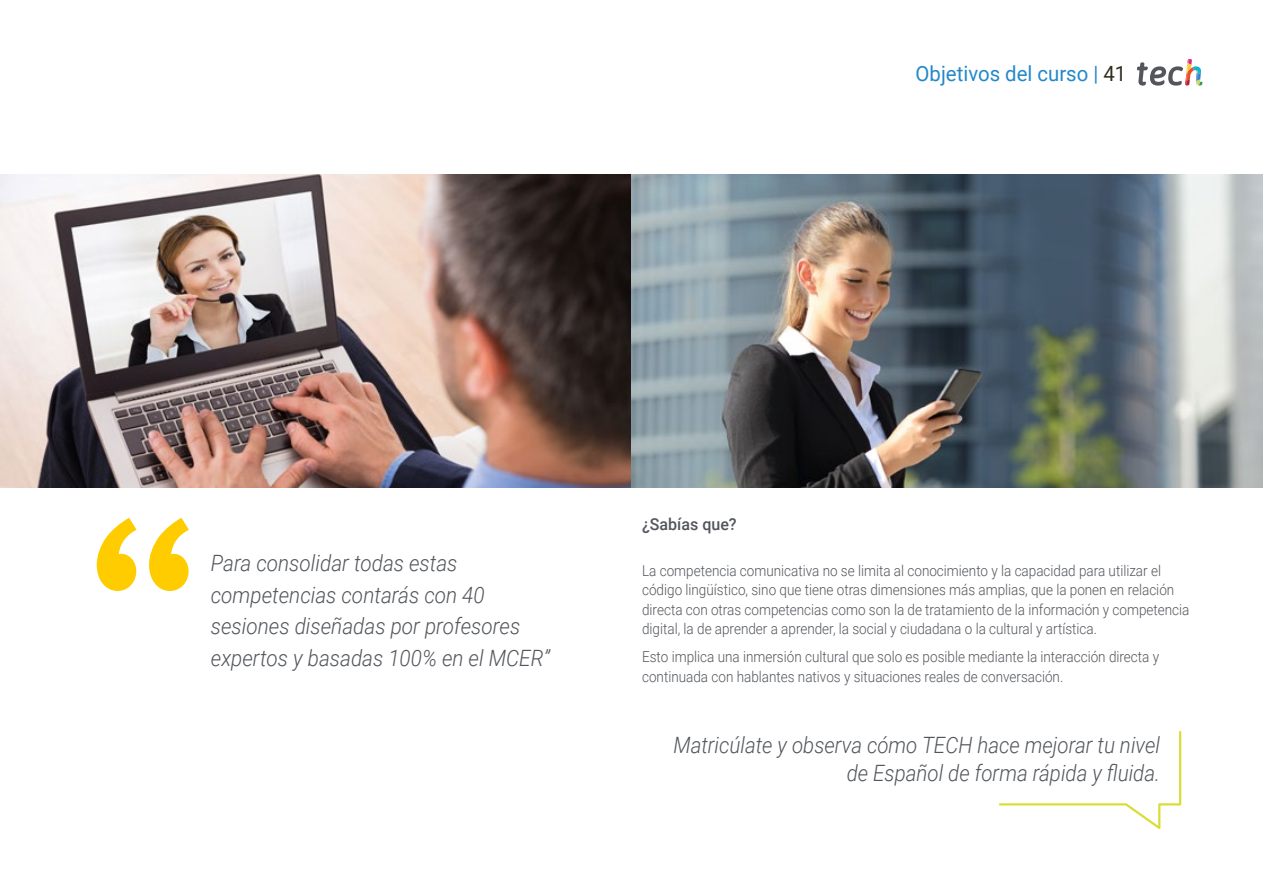
<style>
.page{position:relative;width:1263px;height:893px;background:#fff}
.page>*{position:absolute;margin:0;border:0;box-sizing:border-box;transform-origin:0 0}
.t1{font:italic 300 22.5px/31.5px "Roboto";color:#52555b;scale:.92 1}
.t2{font:italic 300 22.5px/28.5px "Roboto";color:#52555b;text-align:right;scale:.91 1}
.t3{font:21px "Roboto";color:#2488c9}
.t4{font:500 16.5px "Roboto";color:#52555b}
.t5{font:300 15px/19.5px "Roboto";color:#52555b;scale:.9 1}
.s1{color:#312e20}
</style>
<div class="page">
<svg style="left:1137px;top:59px;width:65px;height:27px"></svg>
<svg style="left:97px;top:518px;width:92px;height:73px"></svg>
<svg style="left:999px;top:731px;width:183px;height:98px"></svg>
<img style="left:0;top:174px;width:1263px;height:313px">
<p class="t4" style="left:642px;top:513px;width:96px">¿Sabías que?</p>
<h2 class="t3" style="left:916px;top:59px;width:212px">Objetivos del curso | <span class="s1">41</span></h2>
<h1 class="t1" style="left:211px;top:547px;width:370px">Para consolidar todas estas competencias contarás con 40 sesiones diseñadas por profesores expertos y basadas 100% en el MCER”</h1>
<p class="t5" style="left:642px;top:560px;width:610px">La competencia comunicativa no se limita al conocimiento y la capacidad para utilizar el código lingüístico, sino que tiene otras dimensiones más amplias, que la ponen en relación directa con otras competencias como son la de tratamiento de la información y competencia digital, la de aprender a aprender, la social y ciudadana o la cultural y artística.</p>
<p class="t5" style="left:642px;top:646px;width:576px">Esto implica una inmersión cultural que solo es posible mediante la interacción directa y continuada con hablantes nativos y situaciones reales de conversación.</p>
<h1 class="t2" style="left:673px;top:730px;width:536px">Matricúlate y observa cómo TECH hace mejorar tu nivel de Español de forma rápida y fluida.</h1>
</div>
